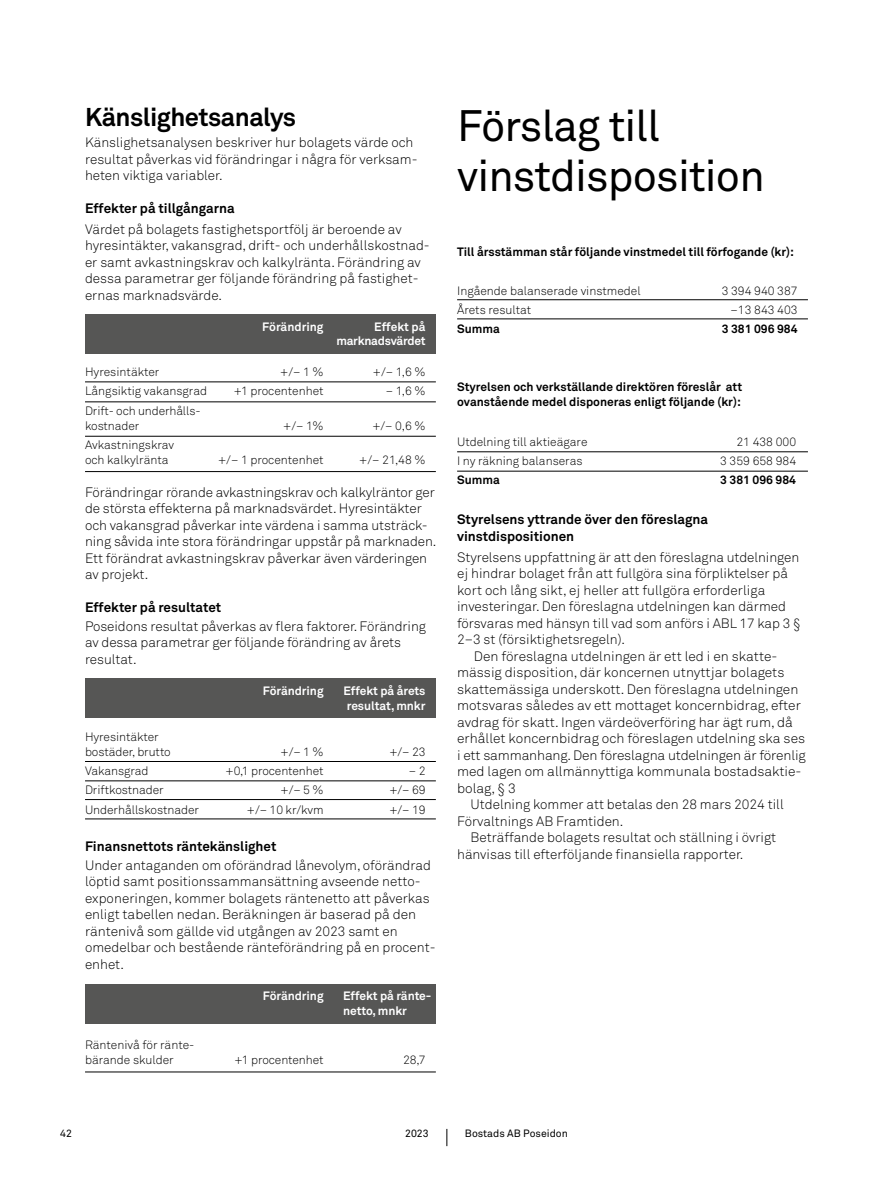
<style>
.page{position:relative;width:893px;height:1191px;background:#fff}
.page>*{position:absolute;margin:0;border:0;box-sizing:border-box;transform-origin:0 0}
.t1{font:43.5px/49.5px "Akkurat Pro";letter-spacing:-.02em;color:#000}
.t2{font:700 25.5px "Akkurat Pro";letter-spacing:-.02em;color:#000}
.t3{font:13.5px/16.5px "Akkurat Light Pro";color:#000}
.t4{font:700 13.5px/16.5px "Akkurat Pro";color:#000}
.t5{font:12px/15px "Akkurat Light Pro";color:#000}
.t6{font:700 12px/15px "Akkurat Pro";color:#000}
.t7{font:700 12px/14.4px "Akkurat Pro";letter-spacing:-.005em;color:#fff}
.t8{font:10.5px "Akkurat Pro";color:#000}
</style>
<div class="page">
<svg style="left:446px;top:1128px;width:1px;height:18px"></svg>
<div style="left:85px;top:679px;width:351px;height:39px;background:#565655"></div>
<div style="left:85px;top:314px;width:351px;height:39px;background:#565655"></div>
<div style="left:85px;top:984px;width:351px;height:39px;background:#565655"></div>
<hr style="left:457px;top:471px;width:351px;height:1px;background:#000">
<hr style="left:457px;top:451px;width:351px;height:1px;background:#000">
<hr style="left:457px;top:299px;width:351px;height:1px;background:#000">
<hr style="left:457px;top:318px;width:351px;height:1px;background:#000">
<hr style="left:85px;top:761px;width:351px;height:1px;background:#000">
<hr style="left:85px;top:381px;width:351px;height:1px;background:#000">
<hr style="left:85px;top:780px;width:351px;height:1px;background:#000">
<hr style="left:85px;top:401px;width:351px;height:1px;background:#000">
<hr style="left:85px;top:799px;width:351px;height:1px;background:#000">
<hr style="left:85px;top:436px;width:351px;height:1px;background:#000">
<hr style="left:85px;top:471px;width:351px;height:1px;background:#000">
<hr style="left:85px;top:1071px;width:351px;height:1px;background:#000">
<hr style="left:85px;top:818px;width:351px;height:1px;background:#000">
<h2 class="t2" style="left:85px;top:101px;width:213px">Känslighetsanalys</h2>
<p class="t3" style="left:85px;top:134px;width:334px">Känslighetsanalysen beskriver hur bolagets värde och resultat påverkas vid förändringar i några för verksam&shy;heten viktiga variabler.</p>
<p class="t4" style="left:85px;top:200px;width:151px">Effekter på tillgångarna</p>
<p class="t3" style="left:85px;top:221px;width:346px">Värdet på bolagets fastighetsportfölj är beroende av hyresintäkter, vakansgrad, drift- och underhållskostnad&shy;er samt avkastningskrav och kalkylränta. Förändring av dessa parametrar ger följande förändring på fastighet&shy;ernas marknadsvärde.</p>
<p class="t7" style="left:262px;top:319px;width:63px">Förändring</p>
<p class="t7" style="left:336px;top:319px;width:91px;text-align:right">Effekt på marknadsvärdet</p>
<p class="t5" style="left:85px;top:365px;width:76px">Hyresintäkter</p>
<p class="t5" style="left:280px;top:365px;width:45px">+/– 1 %</p>
<p class="t5" style="left:373px;top:365px;width:54px">+/– 1,6 %</p>
<p class="t5" style="left:85px;top:384px;width:124px">Långsiktig vakansgrad</p>
<p class="t5" style="left:234px;top:384px;width:91px">+1 procentenhet</p>
<p class="t5" style="left:386px;top:384px;width:41px">– 1,6 %</p>
<p class="t5" style="left:85px;top:403px;width:117px">Drift- och underhålls&shy;kostnader</p>
<p class="t5" style="left:283px;top:418px;width:42px">+/– 1%</p>
<p class="t5" style="left:372px;top:418px;width:55px">+/– 0,6 %</p>
<p class="t5" style="left:85px;top:437px;width:91px">Avkastningskrav och kalkylränta</p>
<p class="t5" style="left:218px;top:452px;width:107px">+/– 1 procentenhet</p>
<p class="t5" style="left:359px;top:452px;width:68px">+/– 21,48 %</p>
<p class="t3" style="left:85px;top:484px;width:353px">Förändringar rörande avkastningskrav och kalkylräntor ger de största effekterna på marknadsvärdet. Hyresintäkter och vakansgrad påverkar inte värdena i samma utsträck&shy;ning såvida inte stora förändringar uppstår på marknaden.<br>Ett förändrat avkastningskrav påverkar även värderingen av projekt.</p>
<p class="t4" style="left:85px;top:599px;width:138px">Effekter på resultatet</p>
<p class="t3" style="left:85px;top:618px;width:342px">Poseidons resultat påverkas av flera faktorer. Förändring av dessa parametrar ger följande förändring av årets resultat.</p>
<p class="t7" style="left:263px;top:684px;width:62px">Förändring</p>
<p class="t7" style="left:343px;top:684px;width:84px">Effekt på årets resultat, mnkr</p>
<p class="t5" style="left:85px;top:729px;width:87px">Hyresintäkter bostäder, brutto</p>
<p class="t5" style="left:281px;top:744px;width:45px">+/– 1 %</p>
<p class="t5" style="left:389px;top:744px;width:38px">+/– 23</p>
<p class="t5" style="left:85px;top:763px;width:65px">Vakansgrad</p>
<p class="t5" style="left:226px;top:763px;width:100px">+0,1 procentenhet</p>
<p class="t5" style="left:409px;top:763px;width:18px">– 2</p>
<p class="t5" style="left:85px;top:783px;width:80px">Driftkostnader</p>
<p class="t5" style="left:281px;top:783px;width:45px">+/– 5 %</p>
<p class="t5" style="left:389px;top:783px;width:38px">+/– 69</p>
<p class="t5" style="left:85px;top:802px;width:116px">Underhållskostnader</p>
<p class="t5" style="left:247px;top:802px;width:78px">+/– 10 kr/kvm</p>
<p class="t5" style="left:389px;top:802px;width:38px">+/– 19</p>
<p class="t4" style="left:85px;top:838px;width:193px">Finansnettots räntekänslighet</p>
<p class="t3" style="left:85px;top:857px;width:352px">Under antaganden om oförändrad lånevolym, oförändrad löptid samt positionssammansättning avseende netto&shy;exponeringen, kommer bolagets räntenetto att påverkas enligt tabellen nedan. Beräkningen är baserad på den räntenivå som gällde vid utgången av 2023 samt en omedelbar och bestående ränteförändring på en procent&shy;enhet.</p>
<p class="t7" style="left:263px;top:988px;width:62px">Förändring</p>
<p class="t7" style="left:343px;top:988px;width:90px;line-height:15px">Effekt på ränte&shy;netto, mnkr</p>
<p class="t5" style="left:85px;top:1038px;width:111px">Räntenivå för ränte&shy;bärande skulder</p>
<p class="t5" style="left:235px;top:1053px;width:91px">+1 procentenhet</p>
<p class="t5" style="left:403px;top:1053px;width:24px">28,7</p>
<h1 class="t1" style="left:457px;top:103px;width:309px">Förslag till vinstdisposition</h1>
<p class="t6" style="left:457px;top:244px;width:338px">Till årsstämman står följande vinstmedel till förfogande (kr):</p>
<p class="t5" style="left:457px;top:283px;width:185px">Ingående balanserade vinstmedel</p>
<p class="t5" style="left:722px;top:283px;width:77px">3 394 940 387</p>
<p class="t5" style="left:457px;top:302px;width:76px">Årets resultat</p>
<p class="t5" style="left:731px;top:302px;width:69px">–13 843 403</p>
<p class="t6" style="left:457px;top:321px;width:44px">Summa</p>
<p class="t6" style="left:722px;top:321px;width:77px">3 381 096 984</p>
<p class="t6" style="left:457px;top:379px;width:287px">Styrelsen och verkställande direktören föreslår att ovanstående medel disponeras enligt följande (kr):</p>
<p class="t5" style="left:457px;top:434px;width:132px">Utdelning till aktieägare</p>
<p class="t5" style="left:736px;top:434px;width:61px">21 438 000</p>
<p class="t5" style="left:457px;top:454px;width:127px">I ny räkning balanseras</p>
<p class="t5" style="left:720px;top:454px;width:77px">3 359 658 984</p>
<p class="t6" style="left:457px;top:473px;width:44px">Summa</p>
<p class="t6" style="left:720px;top:473px;width:77px">3 381 096 984</p>
<p class="t4" style="left:457px;top:511px;width:253px">Styrelsens yttrande över den föreslagna vinstdispositionen</p>
<p class="t3" style="left:457px;top:549px;width:344px">Styrelsens uppfattning är att den föreslagna utdelningen</p>
<p class="t3" style="left:457px;top:565px;width:332px">ej hindrar bolaget från att fullgöra sina förpliktelser på</p>
<p class="t3" style="left:457px;top:582px;width:310px">kort och lång sikt, ej heller att fullgöra erforderliga</p>
<p class="t3" style="left:457px;top:598px;width:330px">investeringar. Den föreslagna utdelningen kan därmed</p>
<p class="t3" style="left:457px;top:615px;width:345px">försvaras med hänsyn till vad som anförs i ABL 17 kap 3 §</p>
<p class="t3" style="left:457px;top:631px;width:169px">2–3 st (försiktighetsregeln).</p>
<p class="t3" style="left:474px;top:648px;width:305px">Den föreslagna utdelningen är ett led i en skatte-</p>
<p class="t3" style="left:457px;top:664px;width:329px">mässig disposition, där koncernen utnyttjar bolagets</p>
<p class="t3" style="left:457px;top:681px;width:343px">skattemässiga underskott. Den föreslagna utdelningen</p>
<p class="t3" style="left:457px;top:697px;width:345px">motsvaras således av ett mottaget koncernbidrag, efter</p>
<p class="t3" style="left:457px;top:714px;width:337px">avdrag för skatt. Ingen värdeöverföring har ägt rum, då</p>
<p class="t3" style="left:457px;top:730px;width:350px">erhållet koncernbidrag och föreslagen utdelning ska ses</p>
<p class="t3" style="left:457px;top:747px;width:350px">i ett sammanhang. Den föreslagna utdelningen är förenlig</p>
<p class="t3" style="left:457px;top:763px;width:346px">med lagen om allmännyttiga kommunala bostadsaktie-</p>
<p class="t3" style="left:457px;top:780px;width:60px">bolag, § 3</p>
<p class="t3" style="left:471px;top:796px;width:315px">Utdelning kommer att betalas den 28 mars 2024 till</p>
<p class="t3" style="left:457px;top:813px;width:168px">Förvaltnings AB Framtiden.</p>
<p class="t3" style="left:471px;top:829px;width:307px">Beträffande bolagets resultat och ställning i övrigt</p>
<p class="t3" style="left:457px;top:846px;width:288px">hänvisas till efterföljande finansiella rapporter.</p>
<p class="t8" style="left:60px;top:1127px;width:13px">42</p>
<p class="t8" style="left:405px;top:1127px;width:25px">2023</p>
<p class="t8" style="left:465px;top:1127px;width:104px">Bostads AB Poseidon</p>
</div>
